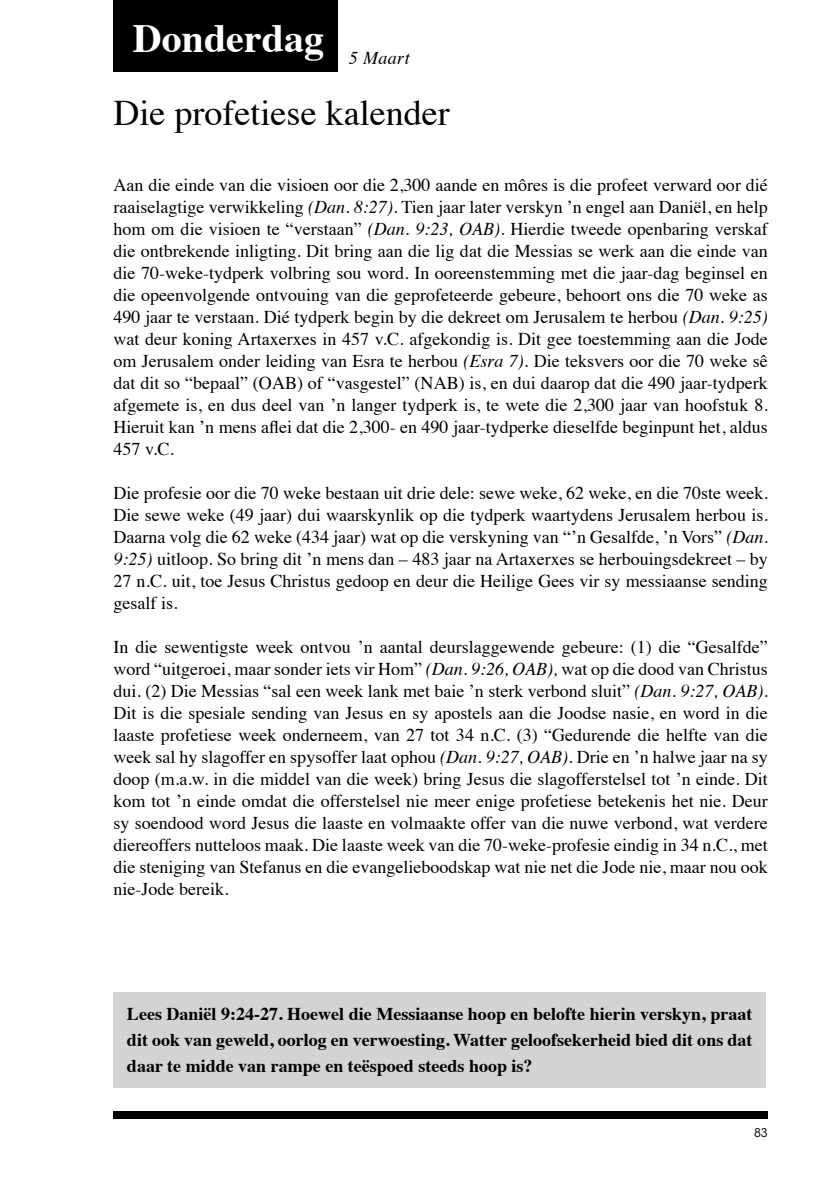
<style>
.page{position:relative;width:840px;height:1191px;background:#fff}
.page>*{position:absolute;margin:0;border:0;box-sizing:border-box;transform-origin:0 0}
.t1{font:700 40px "Times";color:#fff}
.t2{font:36px "Times";color:#000}
.t3{font:18px/22px "Times";color:#000;text-align:justify}
.t4{font:700 18px/26px "Times";color:#000;text-align:justify}
.t5{font:italic 18px "Times";letter-spacing:.02em;color:#000}
.t6{font:12px "ITC Avant Garde Std";color:#000}
.s1{font-style:italic}
</style>
<div class="page">
<div style="left:113px;top:1111px;width:654px;height:8px;background:#000"></div>
<div style="left:113px;top:0;width:225px;height:71px;background:#000"></div>
<div style="left:113px;top:992px;width:652px;height:96px;background:#d1d3d4"></div>
<h1 class="t1" style="left:133px;top:0;width:193px">Donderdag</h1>
<p class="t5" style="left:349px;top:42px;width:62px">5 Maart</p>
<h2 class="t2" style="left:113px;top:80px;width:337px">Die profetiese kalender</h2>
<p class="t3" style="left:113px;top:173px;width:655px">Aan die einde van die visioen oor die 2,300 aande en môres is die profeet verward oor dié raaiselagtige verwikkeling <span class="s1">(Dan. 8:27).</span> Tien jaar later verskyn ’n engel aan Daniël, en help hom om die visioen te “verstaan” <span class="s1">(Dan. 9:23, OAB).</span> Hierdie tweede openbaring verskaf die ontbrekende inligting. Dit bring aan die lig dat die Messias se werk aan die einde van die 70-weke-tydperk volbring sou word. In ooreenstemming met die jaar-dag beginsel en die opeenvolgende ontvouing van die geprofeteerde gebeure, behoort ons die 70 weke as 490 jaar te verstaan. Dié tydperk begin by die dekreet om Jerusalem te herbou <span class="s1">(Dan. 9:25) </span>wat deur koning Artaxerxes in 457 v.C. afgekondig is. Dit gee toestemming aan die Jode om Jerusalem onder leiding van Esra te herbou <span class="s1">(Esra 7).</span> Die teksvers oor die 70 weke sê dat dit so “bepaal” (OAB) of “vasgestel” (NAB) is, en dui daarop dat die 490 jaar-tydperk afgemete is, en dus deel van ’n langer tydperk is, te wete die 2,300 jaar van hoofstuk 8.<br>Hieruit kan ’n mens aflei dat die 2,300- en 490 jaar-tydperke dieselfde beginpunt het, aldus 457 v.C.</p>
<p class="t3" style="left:113px;top:481px;width:655px">Die profesie oor die 70 weke bestaan uit drie dele: sewe weke, 62 weke, en die 70ste week.<br>Die sewe weke (49 jaar) dui waarskynlik op die tydperk waartydens Jerusalem herbou is.<br>Daarna volg die 62 weke (434 jaar) wat op die verskyning van “’n Gesalfde, ’n Vors” <span class="s1">(Dan.<br>9:25)</span> uitloop. So bring dit ’n mens dan – 483 jaar na Artaxerxes se herbouingsdekreet – by 27 n.C. uit, toe Jesus Christus gedoop en deur die Heilige Gees vir sy messiaanse sending gesalf is.</p>
<p class="t3" style="left:113px;top:635px;width:655px">In die sewentigste week ontvou ’n aantal deurslaggewende gebeure: (1) die “Gesalfde” word “uitgeroei, maar sonder iets vir Hom” <span class="s1">(Dan. 9:26, OAB),</span> wat op die dood van Christus dui. (2) Die Messias “sal een week lank met baie ’n sterk verbond sluit” <span class="s1">(Dan. 9:27, OAB).<br></span>Dit is die spesiale sending van Jesus en sy apostels aan die Joodse nasie, en word in die laaste profetiese week onderneem, van 27 tot 34 n.C. (3) “Gedurende die helfte van die week sal hy slagoffer en spysoffer laat ophou <span class="s1">(Dan. 9:27, OAB).</span> Drie en ’n halwe jaar na sy doop (m.a.w. in die middel van die week) bring Jesus die slagofferstelsel tot ’n einde. Dit kom tot ’n einde omdat die offerstelsel nie meer enige profetiese betekenis het nie. Deur sy soendood word Jesus die laaste en volmaakte offer van die nuwe verbond, wat verdere diereoffers nutteloos maak. Die laaste week van die 70-weke-profesie eindig in 34 n.C., met die steniging van Stefanus en die evangelieboodskap wat nie net die Jode nie, maar nou ook nie-Jode bereik.</p>
<p class="t4" style="left:127px;top:999px;width:626px">Lees Daniël 9:24-27. Hoewel die Messiaanse hoop en belofte hierin verskyn, praat dit ook van geweld, oorlog en verwoesting. Watter geloofsekerheid bied dit ons dat daar te midde van rampe en teëspoed steeds hoop is?</p>
<p class="t6" style="left:753px;top:1125px;width:15px">83</p>
</div>
